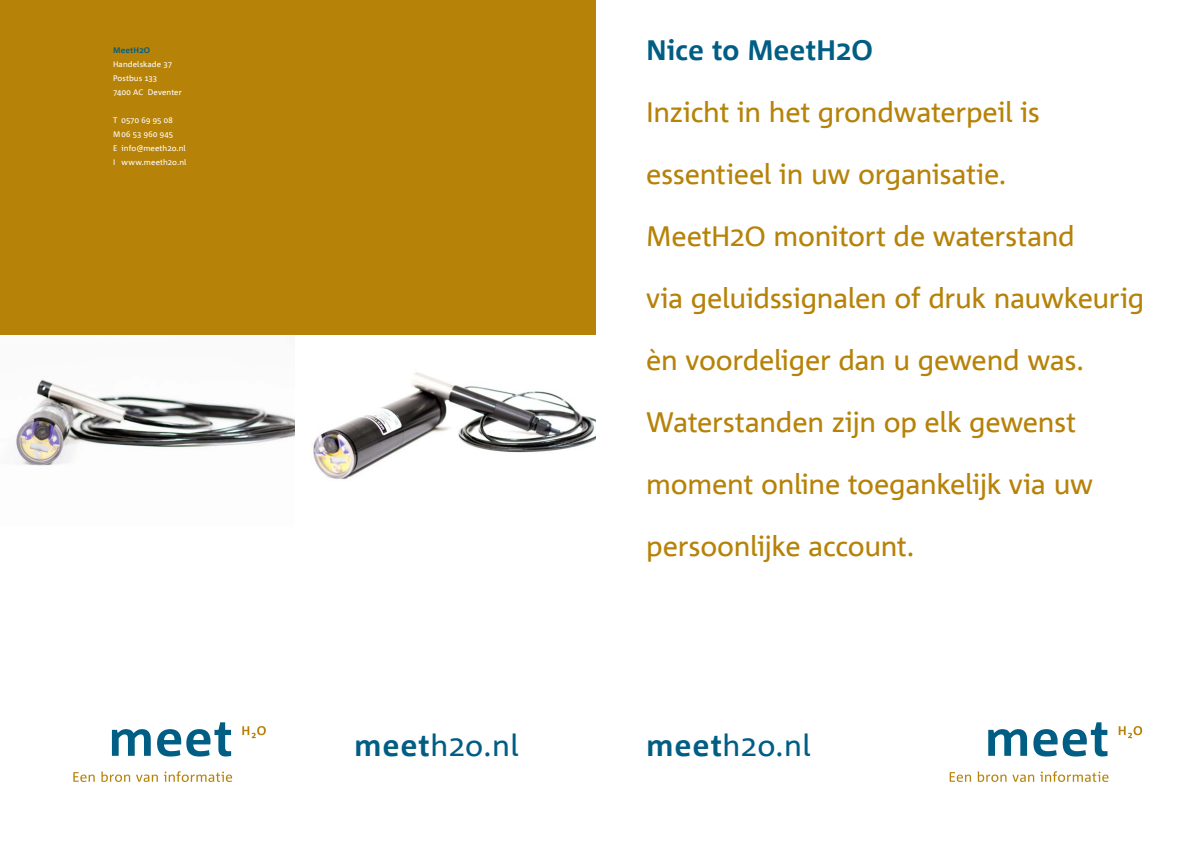
<style>
.page{position:relative;width:1192px;height:847px;background:#fff}
.page>*{position:absolute;margin:0;border:0;box-sizing:border-box;transform-origin:0 0}
.t1{font:30px "Corpid Office";letter-spacing:.01em;color:#005d83}
.t2{font:28px "Corpid Office";letter-spacing:-.01em;color:#b68208}
.t3{font:700 28px "Corpid Office";letter-spacing:-.005em;color:#005d83}
.Normaal{font:8px "Corpid Office";letter-spacing:.01em;color:#fff}
.Normaal-2{font:8px "Corpid Office";letter-spacing:.035em;color:#fff}
.t4{font:700 8px "Corpid Office";color:#005d83}
.s1{font-style:inherit}
.s2{font-weight:700}
</style>
<div class="page">
<svg style="left:988px;top:729px;width:39px;height:26px"></svg>
<svg style="left:1033px;top:722px;width:74px;height:34px"></svg>
<svg style="left:949px;top:772px;width:22px;height:9px"></svg>
<svg style="left:977px;top:771px;width:29px;height:10px"></svg>
<svg style="left:1012px;top:774px;width:22px;height:7px"></svg>
<svg style="left:1040px;top:771px;width:68px;height:10px"></svg>
<svg style="left:1118px;top:726px;width:24px;height:11px"></svg>
<div style="left:0;top:0;width:595px;height:335px;background:#b68208"></div>
<svg style="left:112px;top:729px;width:39px;height:26px"></svg>
<svg style="left:157px;top:722px;width:74px;height:34px"></svg>
<svg style="left:73px;top:772px;width:22px;height:9px"></svg>
<svg style="left:101px;top:771px;width:29px;height:10px"></svg>
<svg style="left:136px;top:774px;width:22px;height:7px"></svg>
<svg style="left:164px;top:771px;width:68px;height:10px"></svg>
<svg style="left:242px;top:726px;width:24px;height:11px"></svg>
<img style="left:313px;top:372px;width:282px;height:107px">
<img style="left:14px;top:379px;width:280px;height:87px">
<p class="t4" style="left:113px;top:46px;width:39px">Meet<span class="s1">H2O</span></p>
<p class="Normaal" style="left:113px;top:60px;width:61px">Handelskade 37</p>
<p class="Normaal" style="left:113px;top:74px;width:46px">Postbus 133</p>
<p class="Normaal" style="left:113px;top:88px;width:70px">7400 AC Deventer</p>
<p class="Normaal" style="left:113px;top:116px;width:61px">T 0570 69 95 08</p>
<p class="Normaal-2" style="left:113px;top:130px;width:62px">M06 53 960 945</p>
<p class="Normaal" style="left:113px;top:144px;width:74px">E info@meeth2o.nl</p>
<p class="Normaal" style="left:113px;top:158px;width:75px">I www.meeth2o.nl</p>
<p class="t1" style="left:354px;top:729px;width:166px"><span class="s2">meet</span>h2o.nl</p>
<p class="t3" style="left:646px;top:35px;width:229px">Nice to MeetH2O</p>
<p class="t2" style="left:646px;top:97px;width:395px">Inzicht in het grondwaterpeil is</p>
<p class="t2" style="left:646px;top:159px;width:362px">essentieel in uw organisatie.</p>
<p class="t2" style="left:646px;top:221px;width:430px">MeetH2O monitort de waterstand</p>
<p class="t2" style="left:646px;top:282px;width:499px">via geluidssignalen of druk nauwkeurig</p>
<p class="t2" style="left:646px;top:344px;width:439px">èn voordeliger dan u gewend was.</p>
<p class="t2" style="left:646px;top:406px;width:431px">Waterstanden zijn op elk gewenst</p>
<p class="t2" style="left:646px;top:468px;width:448px">moment online toegankelijk via uw</p>
<p class="t2" style="left:646px;top:530px;width:270px">persoonlijke account.</p>
<p class="t1" style="left:646px;top:729px;width:166px"><span class="s2">meet</span>h2o.nl</p>
</div>
